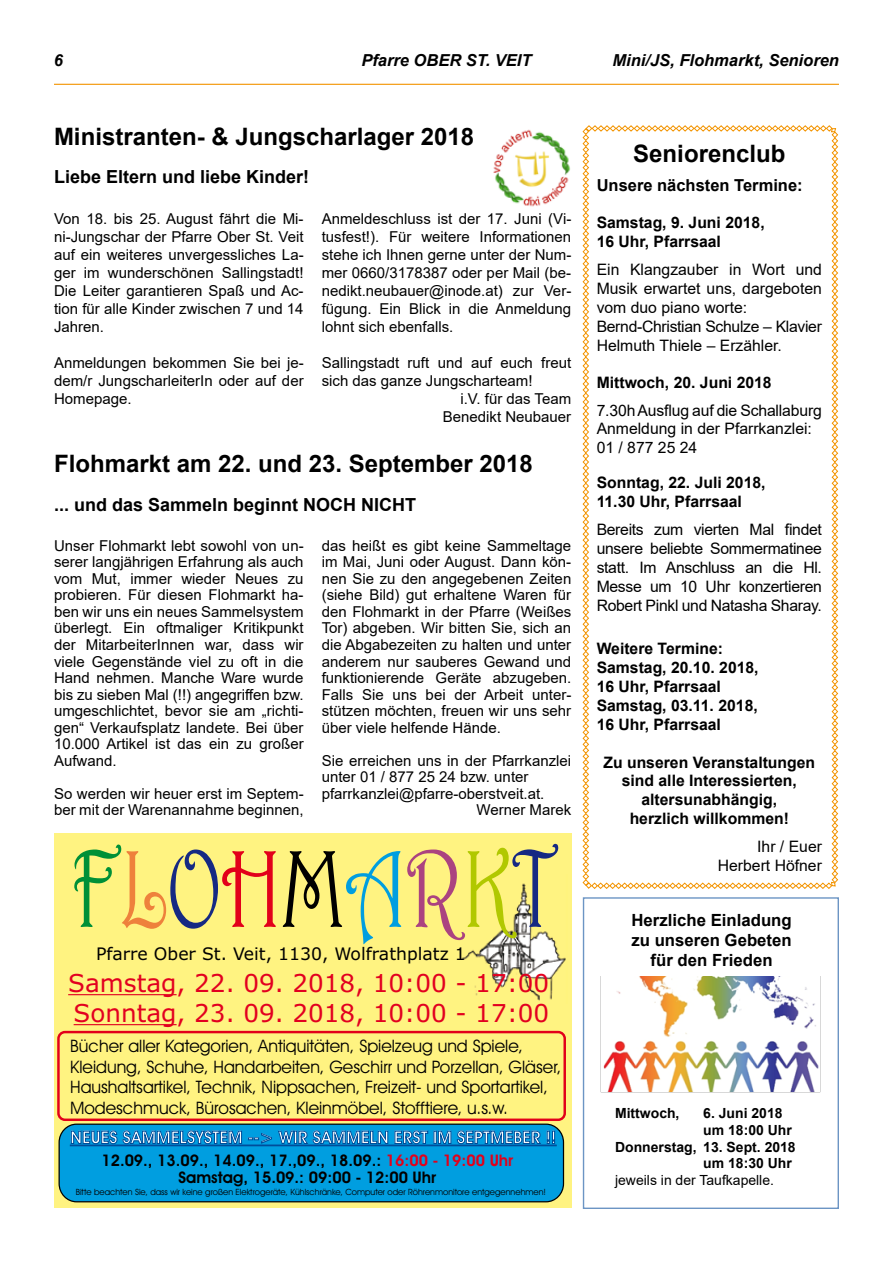
<style>
.page{position:relative;width:893px;height:1263px;background:#fff}
.page>*{position:absolute;margin:0;border:0;box-sizing:border-box;transform-origin:0 0}
.t1{font:111px "Harrington";color:#162983;scale:.75 1}
.t2{font:24.6px/30px "Verdana";color:#e20020}
.t3{font:700 24px "Arial";color:#000}
.t4{font:700 18px "Arial";color:#000}
.t5{font:17.25px/20.7px "Avant Garde Bk BT";color:#000}
.t6{font:700 17.25px "Avant Garde Bk BT";color:#fff}
.t7{font:17.25px "Verdana";color:#000}
.t8{font:700 16.8px/20.1px "Arial";color:#000;text-align:center}
.t9{font:italic 700 16.5px "Arial";color:#000}
.t10{font:700 16.5px "Arial";color:#000}
.t11{font:700 16.05px/17.2px "Avant Garde Bk BT";color:#000;text-align:center}
.t12{font:15.75px/18.9px "Arial";color:#000}
.t13{font:700 15.75px/18.9px "Arial";color:#000}
.t14{font:15px/16.5px "Arial";color:#000;text-align:justify}
.t15{font:700 13.95px "Arial";color:#000}
.t16{font:13.95px "Arial";color:#000}
.t17{font:8.7px "Avant Garde Bk BT";color:#000}
.s1{color:#009037}
.s2{color:#ee813c}
.s3{color:#e2001a}
.s4{color:#000}
.s5{color:#009ee0}
.s6{color:#ab4380}
.s7{color:#b1c800}
</style>
<div class="page">
<img style="left:493px;top:129px;width:78px;height:78px">
<hr style="left:54px;top:84px;width:785px;height:1px;background:#f39400">
<div style="left:583px;top:897px;width:256px;height:312px;border:1px solid #6c95c4"></div>
<img style="left:603px;top:976px;width:216px;height:116px">
<svg style="left:582px;top:125px;width:256px;height:764px"></svg>
<div style="left:54px;top:834px;width:517px;height:374px;background:#fff381"></div>
<div style="left:59px;top:1124px;width:504px;height:78px;background:#009ee0;border-radius:18px"></div>
<div style="left:59px;top:1123px;width:505px;height:79px;border:1px solid #000;border-radius:18px"></div>
<img style="left:461px;top:883px;width:105px;height:118px">
<hr style="left:68px;top:994px;width:109px;height:1px;background:#e20020">
<hr style="left:74px;top:1024px;width:103px;height:1px;background:#e20020">
<div style="left:57px;top:1031px;width:509px;height:90px;border:2px solid #e2001a;border-radius:7px"></div>
<svg style="left:71px;top:1131px;width:46px;height:13px"></svg>
<svg style="left:123px;top:1131px;width:119px;height:13px"></svg>
<svg style="left:248px;top:1133px;width:24px;height:10px"></svg>
<svg style="left:278px;top:1131px;width:110px;height:13px"></svg>
<svg style="left:395px;top:1131px;width:33px;height:13px"></svg>
<svg style="left:434px;top:1131px;width:17px;height:13px"></svg>
<svg style="left:457px;top:1131px;width:84px;height:13px"></svg>
<svg style="left:547px;top:1131px;width:8px;height:12px"></svg>
<div style="left:70px;top:1145px;width:486px;height:1px;border:1px solid #004d9a"></div>
<p class="t9" style="left:54px;top:49px;width:11px">6</p>
<p class="t9" style="left:361px;top:49px;width:172px">Pfarre OBER ST. VEIT</p>
<p class="t9" style="left:612px;top:49px;width:228px">Mini/JS, Flohmarkt, Senioren</p>
<h3 class="t3" style="left:54px;top:120px;width:422px">Ministranten- &amp; Jungscharlager 2018</h3>
<p class="t4" style="left:54px;top:164px;width:257px">Liebe Eltern und liebe Kinder!</p>
<p class="t14" style="left:54px;top:210px;width:251px;line-height:18px">Von 18. bis 25. August fährt die Mi&shy;ni-Jungschar der Pfarre Ober St. Veit auf ein weiteres unvergessliches La&shy;ger im wunderschönen Sallingstadt!<br>Die Leiter garantieren Spaß und Ac&shy;tion für alle Kinder zwischen 7 und 14<br>Jahren.</p>
<p class="t14" style="left:54px;top:354px;width:251px;line-height:18px">Anmeldungen bekommen Sie bei je&shy;dem/r JungscharleiterIn oder auf der Homepage.</p>
<p class="t14" style="left:322px;top:210px;width:251px;line-height:18px">Anmeldeschluss ist der 17. Juni (Vi&shy;tusfest!). Für weitere Informationen stehe ich Ihnen gerne unter der Num&shy;mer 0660/3178387 oder per Mail (be&shy;nedikt.neubauer@inode.at) zur Ver&shy;fügung. Ein Blick in die Anmeldung lohnt sich ebenfalls.</p>
<p class="t14" style="left:322px;top:354px;width:251px">Sallingstadt ruft und auf euch freut</p>
<p class="t14" style="left:322px;top:372px;width:212px">sich das ganze Jungscharteam!</p>
<p class="t14" style="left:460px;top:390px;width:112px">i.V. für das Team</p>
<p class="t14" style="left:443px;top:408px;width:130px">Benedikt Neubauer</p>
<h3 class="t3" style="left:54px;top:447px;width:480px">Flohmarkt am 22. und 23. September 2018</h3>
<p class="t4" style="left:54px;top:492px;width:364px">... und das Sammeln beginnt NOCH NICHT</p>
<p class="t14" style="left:54px;top:537px;width:251px">Unser Flohmarkt lebt sowohl von un&shy;serer langjährigen Erfahrung als auch vom Mut, immer wieder Neues zu probieren. Für diesen Flohmarkt ha&shy;ben wir uns ein neues Sammelsystem überlegt. Ein oftmaliger Kritikpunkt der MitarbeiterInnen war, dass wir viele Gegenstände viel zu oft in die Hand nehmen. Manche Ware wurde bis zu sieben Mal (!!) angegriffen bzw. umgeschlichtet, bevor sie am „richti&shy;gen“ Verkaufsplatz landete. Bei über 10.000 Artikel ist das ein zu großer Aufwand.</p>
<p class="t14" style="left:54px;top:785px;width:251px">So werden wir heuer erst im Septem&shy;ber mit der Warenannahme beginnen,</p>
<p class="t14" style="left:322px;top:537px;width:251px">das heißt es gibt keine Sammeltage im Mai, Juni oder August. Dann kön&shy;nen Sie zu den angegebenen Zeiten (siehe Bild) gut erhaltene Waren für den Flohmarkt in der Pfarre (Weißes Tor) abgeben. Wir bitten Sie, sich an die Abgabezeiten zu halten und unter anderem nur sauberes Gewand und funktionierende Geräte abzugeben.<br>Falls Sie uns bei der Arbeit unter&shy;stützen möchten, freuen wir uns sehr über viele helfende Hände.</p>
<p class="t14" style="left:322px;top:752px;width:251px">Sie erreichen uns in der Pfarrkanzlei</p>
<p class="t14" style="left:322px;top:768px;width:208px">unter 01 / 877 25 24 bzw. unter</p>
<p class="t14" style="left:322px;top:785px;width:224px">pfarrkanzlei@pfarre-oberstveit.at.</p>
<p class="t14" style="left:477px;top:801px;width:96px">Werner Marek</p>
<h1 class="t1" style="left:70px;top:816px;width:649px"><span class="s1">F</span><span class="s2">L</span>O<span class="s3">H</span><span class="s4">M</span><span class="s5">A</span><span class="s6">R</span><span class="s7">K</span>T</h1>
<p class="t7" style="left:96px;top:942px;width:371px">Pfarre Ober St. Veit, 1130, Wolfrathplatz 1</p>
<h2 class="t2" style="left:68px;top:971px;width:483px">Samstag, 22. 09. 2018, 10:00 - 17:00<br>Sonntag, 23. 09. 2018, 10:00 - 17:00</h2>
<p class="t5" style="left:70px;top:1037px;width:493px">Bücher aller Kategorien, Antiquitäten, Spielzeug und Spiele, Kleidung, Schuhe, Handarbeiten, Geschirr und Porzellan, Gläser, Haushaltsartikel, Technik, Nippsachen, Freizeit- und Sportartikel, Modeschmuck, Bürosachen, Kleinmöbel, Stofftiere, u.s.w.</p>
<p class="t6" style="left:70px;top:1126px;width:487px">NEUES SAMMELSYSTEM --&gt; WIR SAMMELN ERST IM SEPTMEBER !!</p>
<p class="t11" style="left:101px;top:1153px;width:413px">12.09., 13.09., 14.09., 17.,09., 18.09.: <span class="s3">16:00 - 19:00 Uhr<br></span>Samstag, 15.09.: 09:00 - 12:00 Uhr</p>
<p class="t17" style="left:76px;top:1186px;width:472px">Bitte beachten Sie, dass wir keine großen Elektrogeräte, Kühlschränke, Computer oder Röhrenmonitore entgegennehmen!</p>
<h3 class="t3" style="left:633px;top:136px;width:154px">Seniorenclub</h3>
<p class="t10" style="left:597px;top:173px;width:208px">Unsere nächsten Termine:</p>
<p class="t13" style="left:597px;top:214px;width:170px">Samstag, 9. Juni 2018,<br>16 Uhr, Pfarrsaal</p>
<p class="t12" style="left:597px;top:260px;width:227px">Ein Klangzauber in Wort und<br>Musik erwartet uns, dargeboten vom duo piano worte:<br>Bernd-Christian Schulze – Klavier<br>Helmuth Thiele – Erzähler.</p>
<p class="t13" style="left:597px;top:373px;width:177px">Mittwoch, 20. Juni 2018</p>
<p class="t12" style="left:597px;top:400px;width:227px">7.30h Ausflug auf die Schallaburg<br>Anmeldung in der Pfarrkanzlei:<br>01 / 877 25 24</p>
<p class="t13" style="left:597px;top:474px;width:170px">Sonntag, 22. Juli 2018,<br>11.30 Uhr, Pfarrsaal</p>
<p class="t12" style="left:597px;top:520px;width:227px;text-align:justify">Bereits zum vierten Mal findet unsere beliebte Sommermatinee statt. Im Anschluss an die Hl.<br>Messe um 10 Uhr konzertieren Robert Pinkl und Natasha Sharay.</p>
<p class="t13" style="left:597px;top:639px;width:163px">Weitere Termine:<br>Samstag, 20.10. 2018,<br>16 Uhr, Pfarrsaal<br>Samstag, 03.11. 2018,<br>16 Uhr, Pfarrsaal</p>
<p class="t13" style="left:603px;top:753px;width:213px;text-align:center">Zu unseren Veranstaltungen sind alle Interessierten, altersunabhängig,<br>herzlich willkommen!</p>
<p class="t12" style="left:718px;top:837px;width:106px;text-align:right">Ihr / Euer<br>Herbert Höfner</p>
<p class="t8" style="left:631px;top:910px;width:162px">Herzliche Einladung zu unseren Gebeten für den Frieden</p>
<p class="t15" style="left:615px;top:1103px;width:66px">Mittwoch,</p>
<p class="t15" style="left:703px;top:1103px;width:81px">6. Juni 2018</p>
<p class="t15" style="left:703px;top:1120px;width:90px">um 18:00 Uhr</p>
<p class="t15" style="left:615px;top:1137px;width:182px">Donnerstag, 13. Sept. 2018</p>
<p class="t15" style="left:703px;top:1154px;width:90px">um 18:30 Uhr</p>
<p class="t16" style="left:615px;top:1171px;width:160px">jeweils in der Taufkapelle.</p>
</div>
